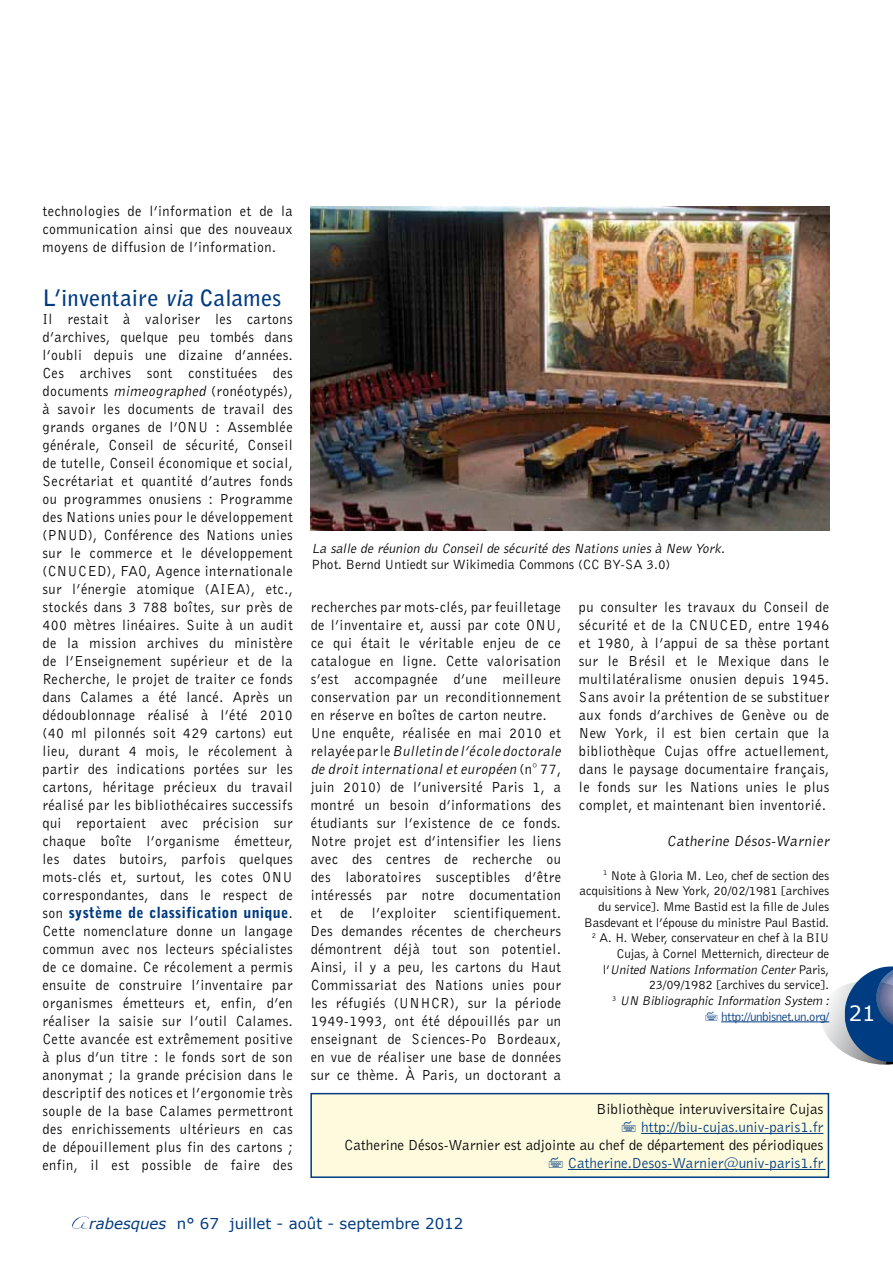
<style>
.page{position:relative;width:893px;height:1263px;background:#fff}
.page>*{position:absolute;margin:0;border:0;box-sizing:border-box;transform-origin:0 0}
.t1{font:700 22.5px "Bell Gothic";letter-spacing:.01em;color:#003b81}
.t2{font:21px "Verdana";color:#fff}
.t3{font:15px/18px "Bell Gothic BT";letter-spacing:.03em;color:#000;text-align:justify;scale:.95 1}
.t4{font:15px "Bell Gothic BT";color:#000}
.t5{font:15px "Bell Gothic BT";color:#003b81}
.t6{font:15px "Verdana";color:#003b81}
.t7{font:15px "Bell Gothic BT";letter-spacing:.03em;color:#000}
.t8{font:italic 13.8px "Bell Gothic BT";color:#000}
.t9{font:13.8px "Bell Gothic BT";color:#000}
.t10{font:13.05px/15.6px "Bell Gothic BT";letter-spacing:-.01em;color:#000;text-align:right}
.s1{font-style:italic}
.s2{font-weight:900;color:#003b81}
.s3{color:#003b81}
</style>
<div class="page">
<svg style="left:821px;top:966px;width:72px;height:99px"></svg>
<svg style="left:72px;top:1216px;width:17px;height:13px"></svg>
<hr style="left:721px;top:1021px;width:108px;height:1px;background:#003b81">
<div style="left:311px;top:1094px;width:517px;height:83px;background:#fdfadd"></div>
<hr style="left:641px;top:1133px;width:182px;height:1px;background:#003b81">
<hr style="left:568px;top:1169px;width:258px;height:1px;background:#003b81">
<div style="left:310px;top:1093px;width:519px;height:85px;border:2px solid #003b81"></div>
<img style="left:310px;top:206px;width:519px;height:324px">
<p class="t3" style="left:43px;top:202px;width:265px">technologies de l’information et de la communication ainsi que des nouveaux moyens de diffusion de l’information.</p>
<h1 class="t1" style="left:43px;top:284px;width:240px">L’inventaire <span class="s1">via</span> Calames</h1>
<p class="t3" style="left:43px;top:310px;width:265px">Il restait à valoriser les cartons d’archives, quelque peu tombés dans l’oubli depuis une dizaine d’années.<br>Ces archives sont constituées des documents <span class="s1">mimeographed</span> (ronéotypés), à savoir les documents de travail des grands organes de l’ONU : Assemblée générale, Conseil de sécurité, Conseil de tutelle, Conseil économique et social, Secrétariat et quantité d’autres fonds ou programmes onusiens : Programme des Nations unies pour le développement (PNUD), Conférence des Nations unies sur le commerce et le développement (CNUCED), FAO, Agence internationale sur l’énergie atomique (AIEA), etc., stockés dans 3 788 boîtes, sur près de 400 mètres linéaires. Suite à un audit de la mission archives du ministère de l’Enseignement supérieur et de la Recherche, le projet de traiter ce fonds dans Calames a été lancé. Après un dédoublonnage réalisé à l’été 2010 (40 ml pilonnés soit 429 cartons) eut lieu, durant 4 mois, le récolement à partir des indications portées sur les cartons, héritage précieux du travail réalisé par les bibliothécaires successifs qui reportaient avec précision sur chaque boîte l’organisme émetteur, les dates butoirs, parfois quelques mots-clés et, surtout, les cotes ONU correspondantes, dans le respect de son <span class="s2">système de classification unique</span>.<br>Cette nomenclature donne un langage commun avec nos lecteurs spécialistes de ce domaine. Ce récolement a permis ensuite de construire l’inventaire par organismes émetteurs et, enfin, d’en réaliser la saisie sur l’outil Calames.<br>Cette avancée est extrêmement positive à plus d’un titre : le fonds sort de son anonymat ; la grande précision dans le descriptif des notices et l’ergonomie très souple de la base Calames permettront des enrichissements ultérieurs en cas de dépouillement plus fin des cartons ; enfin, il est possible de faire des</p>
<p class="t8" style="left:311px;top:540px;width:418px">La salle de réunion du Conseil de sécurité des Nations unies à New York.</p>
<p class="t9" style="left:311px;top:556px;width:360px">Phot. Bernd Untiedt sur Wikimedia Commons (CC BY-SA 3.0)</p>
<p class="t3" style="left:311px;top:598px;width:268px;text-align:left">recherches par mots-clés, par feuilletage de l’inventaire et, aussi par cote ONU, ce qui était le véritable enjeu de ce catalogue en ligne. Cette valorisation s’est accompagnée d’une meilleure conservation par un reconditionnement en réserve en boîtes de carton neutre.<br>Une enquête, réalisée en mai 2010 et re l ayé e p a r l e <span class="s1">Bulletin de l’école doctorale de droit internationalet européen</span> ( n ° 7 7 , juin 2010) de l’université Paris 1, a montré un besoin d’informations des étudiants sur l’existence de ce fonds.<br>Notre projet est d’intensifier les liens avec des centres de recherche ou des laboratoires susceptibles d’être intéressés par notre documentation et de l’exploiter scientifiquement.<br>Des demandes récentes de chercheurs démontrent déjà tout son potentiel.<br>Ainsi, il y a peu, les cartons du Haut Commissariat des Nations unies pour les réfugiés (UNHCR), sur la période 1949-1993, ont été dépouillés par un enseignant de Sciences-Po Bordeaux, en vue de réaliser une base de données sur ce thème. À Paris, un doctorant a</p>
<p class="t3" style="left:579px;top:598px;width:265px">pu consulter les travaux du Conseil de sécurité et de la CNUCED, entre 1946 et 1980, à l’appui de sa thèse portant sur le Brésil et le Mexique dans le multilatéralisme onusien depuis 1945.<br>Sans avoir la prétention de se substituer aux fonds d’archives de Genève ou de New York, il est bien certain que la bibliothèque Cujas offre actuellement, dans le paysage documentaire français, le fonds sur les Nations unies le plus complet, et maintenant bien inventorié.</p>
<p class="t7" style="left:667px;top:832px;width:166px">Catherine Désos-Warnier</p>
<p class="t10" style="left:580px;top:867px;width:254px"><sup>1</sup> Note à Gloria M. Leo, chef de section des acquisitions à New York, 20/02/1981 [archives du service]. Mme Bastid est la fille de Jules Basdevant et l’épouse du ministre Paul Bastid.<br><sup>2</sup> A. H. Weber, conservateur en chef à la BIU Cujas, à Cornel Metternich, directeur de<br>l ’ <span class="s1">United NationsInformation Center</span>Pa r i s, 23/09/1982 [archives du service].<br><sup>3</sup> <span class="s1">UN Bibliographic Information System : </span><span class="s3">http://unbisnet.un.org/</span></p>
<p class="t4" style="left:596px;top:1100px;width:228px">Bibliothèque interuviversitaire Cujas</p>
<p class="t5" style="left:641px;top:1118px;width:184px">http://biu-cujas.univ-paris1.fr</p>
<p class="t4" style="left:344px;top:1136px;width:481px">Catherine Désos-Warnier est adjointe au chef de département des périodiques</p>
<p class="t5" style="left:568px;top:1154px;width:257px">Catherine.Desos-Warnier@univ-paris1.fr</p>
<p class="t6" style="left:89px;top:1214px;width:375px"><span class="s1">rabesques</span> n° 67 juillet - août - septembre 2012</p>
<h2 class="t2" style="left:849px;top:999px;width:28px">21</h2>
</div>
